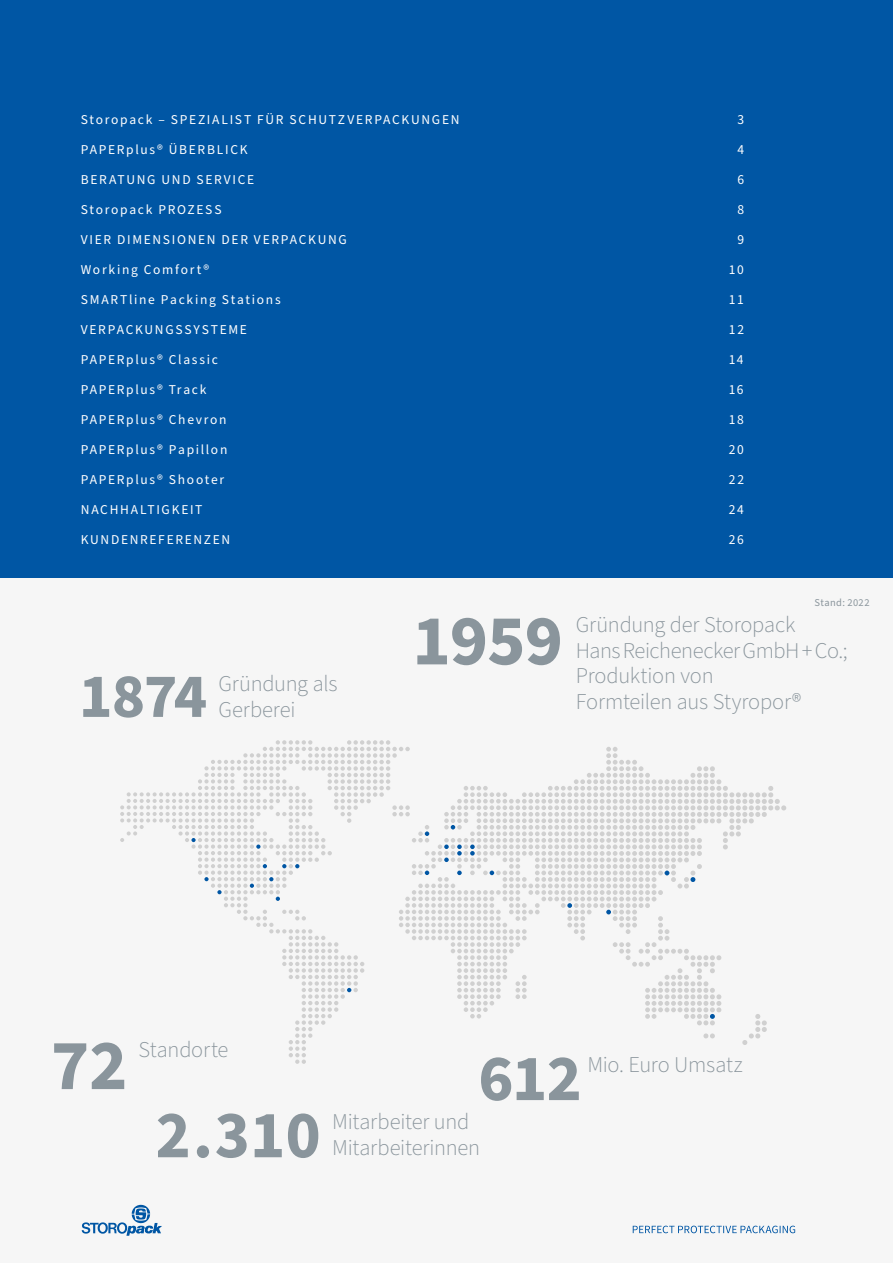
<style>
.page{position:relative;width:893px;height:1263px;background:#fff}
.page>*{position:absolute;margin:0;border:0;box-sizing:border-box;transform-origin:0 0}
.t1{font:700 72px "Source Sans Pro";letter-spacing:-.01em;color:#8a959c}
.t2{font:700 66px "Source Sans Pro";letter-spacing:-.005em;color:#8a959c}
.t3{font:700 63px "Source Sans Pro";color:#8a959c}
.t4{font:300 22.5px/25.5px "Source Sans Pro";letter-spacing:-.01em;color:#8a959c}
.t5{font:13.5px "Source Sans Pro";letter-spacing:.125em;color:#fff}
.t6{font:10.5px "Source Sans Pro";letter-spacing:.035em;color:#8a959c}
</style>
<div class="page">
<div style="left:0;top:0;width:893px;height:578px;background:#0056a4"></div>
<div style="left:0;top:578px;width:893px;height:685px;background:#f6f6f6"></div>
<hr style="left:0;top:578px;width:893px;height:1px;background:#0056a4">
<svg style="left:120px;top:740px;width:666px;height:324px"></svg>
<div style="left:880px;top:578px;width:13px;height:685px;background:#f6f6f6"></div>
<hr style="left:892px;top:0;width:1px;height:1263px;background:#0056a4">
<svg style="left:633px;top:1226px;width:162px;height:7px"></svg>
<svg style="left:82px;top:1205px;width:80px;height:31px"></svg>
<p class="t5" style="left:81px;top:110px;width:380px">Storopack – SPEZIALIST FÜR SCHUTZVERPACKUNGEN</p>
<p class="t5" style="left:737px;top:110px;width:8px">3</p>
<p class="t5" style="left:81px;top:140px;width:168px">PAPERplus® ÜBERBLICK</p>
<p class="t5" style="left:737px;top:140px;width:8px">4</p>
<p class="t5" style="left:81px;top:170px;width:175px">BERATUNG UND SERVICE</p>
<p class="t5" style="left:737px;top:170px;width:8px">6</p>
<p class="t5" style="left:81px;top:200px;width:142px">Storopack PROZESS</p>
<p class="t5" style="left:737px;top:200px;width:8px">8</p>
<p class="t5" style="left:81px;top:230px;width:268px">VIER DIMENSIONEN DER VERPACKUNG</p>
<p class="t5" style="left:737px;top:230px;width:8px">9</p>
<p class="t5" style="left:81px;top:260px;width:130px">Working Comfort®</p>
<p class="t5" style="left:729px;top:260px;width:16px">10</p>
<p class="t5" style="left:81px;top:290px;width:201px">SMARTline Packing Stations</p>
<p class="t5" style="left:729px;top:290px;width:16px">11</p>
<p class="t5" style="left:81px;top:320px;width:168px">VERPACKUNGSSYSTEME</p>
<p class="t5" style="left:729px;top:320px;width:17px">12</p>
<p class="t5" style="left:81px;top:350px;width:139px">PAPERplus® Classic</p>
<p class="t5" style="left:729px;top:350px;width:16px">14</p>
<p class="t5" style="left:81px;top:380px;width:127px">PAPERplus® Track</p>
<p class="t5" style="left:729px;top:380px;width:16px">16</p>
<p class="t5" style="left:81px;top:410px;width:147px">PAPERplus® Chevron</p>
<p class="t5" style="left:729px;top:410px;width:17px">18</p>
<p class="t5" style="left:81px;top:440px;width:148px">PAPERplus® Papillon</p>
<p class="t5" style="left:729px;top:440px;width:17px">20</p>
<p class="t5" style="left:81px;top:470px;width:145px">PAPERplus® Shooter</p>
<p class="t5" style="left:729px;top:470px;width:17px">22</p>
<p class="t5" style="left:81px;top:500px;width:123px">NACHHALTIGKEIT</p>
<p class="t5" style="left:729px;top:500px;width:16px">24</p>
<p class="t5" style="left:81px;top:530px;width:151px">KUNDENREFERENZEN</p>
<p class="t5" style="left:729px;top:530px;width:17px">26</p>
<p class="t6" style="left:814px;top:596px;width:57px">Stand: 2022</p>
<p class="t3" style="left:79px;top:653px;width:130px">1874</p>
<p class="t4" style="left:219px;top:672px;width:121px">Gründung als<br>Gerberei</p>
<p class="t1" style="left:412px;top:591px;width:152px">1959</p>
<p class="t4" style="left:576px;top:613px;width:273px">Gründung der Storopack<br>Hans Reichenecker GmbH + Co.;<br>Produktion von<br>Formteilen aus Styropor®</p>
<p class="t1" style="left:51px;top:1016px;width:78px">72</p>
<p class="t4" style="left:139px;top:1037px;width:91px">Standorte</p>
<p class="t2" style="left:478px;top:1033px;width:105px">612</p>
<p class="t4" style="left:587px;top:1052px;width:157px">Mio. Euro Umsatz</p>
<p class="t2" style="left:156px;top:1090px;width:167px">2.310</p>
<p class="t4" style="left:332px;top:1109px;width:149px">Mitarbeiter und<br>Mitarbeiterinnen</p>
</div>
